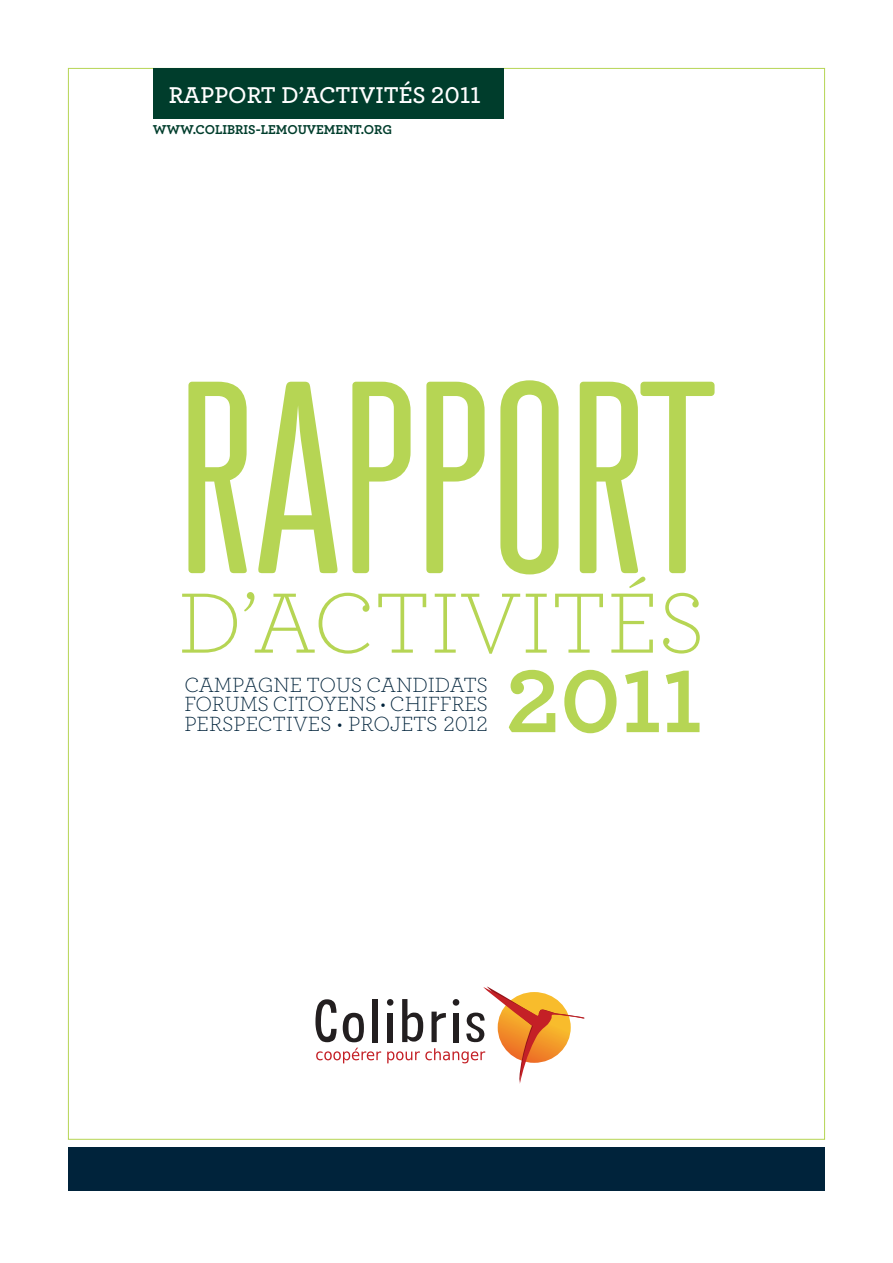
<style>
.page{position:relative;width:893px;height:1263px;background:#fff}
.page>*{position:absolute;margin:0;border:0;box-sizing:border-box;transform-origin:0 0}
.t1{font:265.5px "Cst Berlin East";color:#b6d554}
.t2{font:700 93px "Archer";color:#b6d554}
.t3{font:89.7px "Archer Light LF";color:#b6d554}
.t4{font:600 24px "Archer";color:#fff}
.t5{font:21.6px/19.4px "Archer Light LF";letter-spacing:-.01em;color:#00233b;text-align:justify}
.t6{font:13.5px "Archer Bold LF";color:#003d2c}
</style>
<div class="page">
<div style="left:153px;top:68px;width:351px;height:50px;background:#003d2c"></div>
<div style="left:68px;top:1147px;width:757px;height:44px;background:#00233b"></div>
<svg style="left:316px;top:1048px;width:65px;height:15px"></svg>
<svg style="left:343px;top:1013px;width:21px;height:29px"></svg>
<div style="left:372px;top:999px;width:5px;height:43px;background:#231f20"></div>
<svg style="left:387px;top:986px;width:197px;height:98px"></svg>
<svg style="left:315px;top:999px;width:22px;height:43px"></svg>
<p class="t4" style="left:169px;top:87px;width:314px">RAPPORT D’ACTIVITÉS 2011</p>
<p class="t6" style="left:153px;top:124px;width:241px">WWW.COLIBRIS-LEMOUVEMENT.ORG</p>
<h1 class="t1" style="left:178px;top:382px;width:533px">RAPPORT</h1>
<h3 class="t3" style="left:178px;top:587px;width:529px">D’ACTIVITÉS</h3>
<h2 class="t2" style="left:505px;top:658px;width:199px">2011</h2>
<p class="t5" style="left:184px;top:677px;width:305px">CAMPAGNE TOUS CANDIDATS FORUMS CITOYENS • CHIFFRES PERSPECTIVES • PROJETS 2012</p>
</div>
